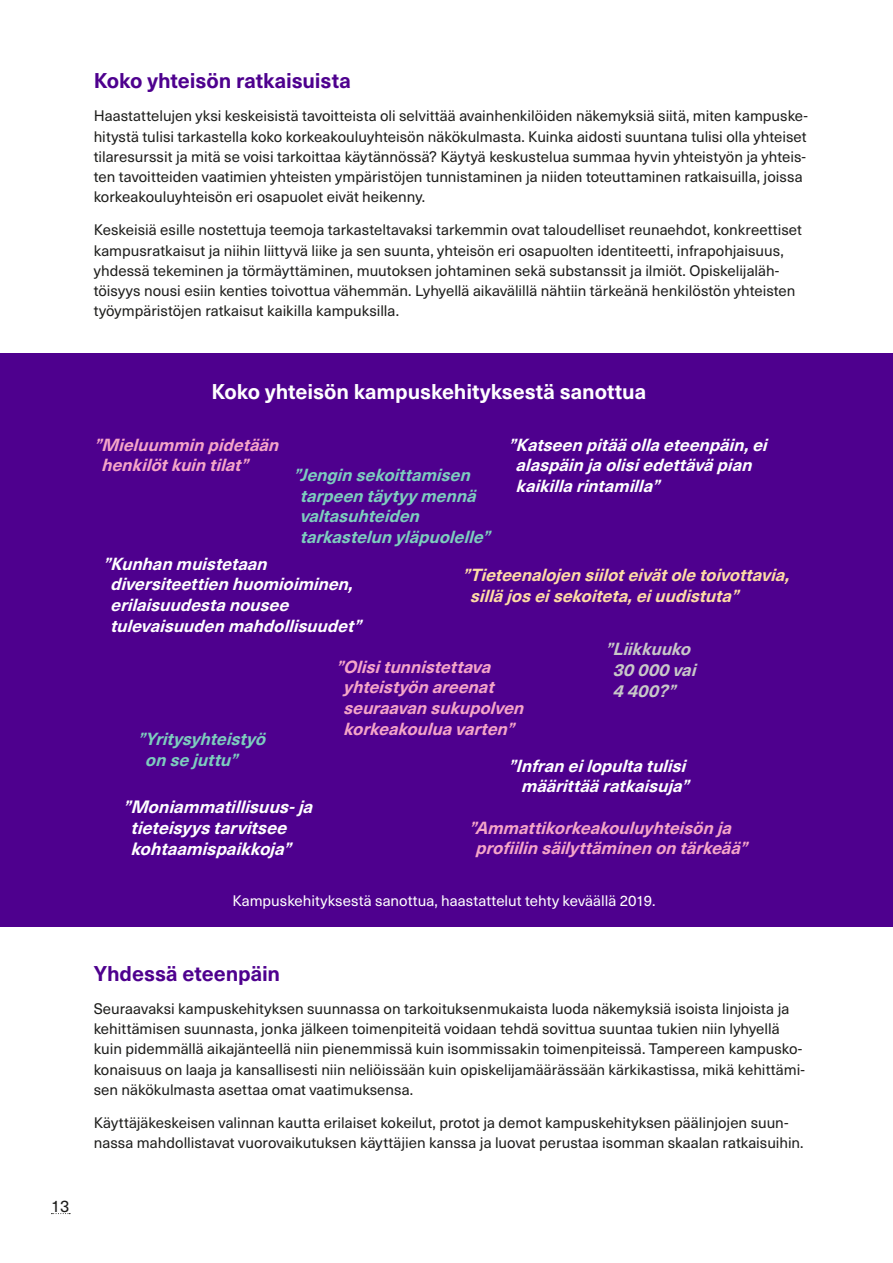
<style>
.page{position:relative;width:893px;height:1263px;background:#fff}
.page>*{position:absolute;margin:0;border:0;box-sizing:border-box;transform-origin:0 0}
.Otsikko_H4_FI{font:700 21px "Neue Haas Unica Pro";letter-spacing:-.005em;color:#4e008e}
.Otsikko_H4_FI-2{font:700 21px "Neue Haas Unica Pro";letter-spacing:-.005em;color:#fff}
.t1{font:italic 700 17.55px/21px "Neue Haas Unica Pro";color:#fff}
.sitaatit_kollaasissa{font:italic 700 17.25px/20.7px "Neue Haas Unica Pro";color:#fff}
.sitaatit_kollaasissa-2{font:italic 700 17.25px/20.7px "Neue Haas Unica Pro";color:#f5a5c8}
.sitaatit_kollaasissa-3{font:italic 700 17.25px/20.7px "Neue Haas Unica Pro";color:#7dcdbe}
.sitaatit_kollaasissa-4{font:italic 700 17.25px/20.7px "Neue Haas Unica Pro";color:#ffdca5}
.sitaatit_kollaasissa-5{font:italic 700 17.25px/20.7px "Neue Haas Unica Pro";color:#c8c8c8}
.t2{font:16.5px "Neue Haas Unica Pro";color:#1d1d1b}
.Leipäteksti_P_FI{font:15px/20.2px "Neue Haas Unica Pro";color:#1d1d1b}
.Leipäteksti_P_FI-2{font:15px "Neue Haas Unica Pro";color:#fff}
</style>
<div class="page">
<svg style="left:51px;top:1213px;width:19px;height:1px"></svg>
<div style="left:0;top:353px;width:893px;height:573px;background:#4e008e"></div>
<h4 class="Otsikko_H4_FI" style="left:94px;top:68px;width:259px">Koko yhteisön ratkaisuista</h4>
<p class="Leipäteksti_P_FI" style="left:94px;top:106px;width:716px">Haastattelujen yksi keskeisistä tavoitteista oli selvittää avainhenkilöiden näkemyksiä siitä, miten kampuske&shy;hitystä tulisi tarkastella koko korkeakouluyhteisön näkökulmasta. Kuinka aidosti suuntana tulisi olla yhteiset tilaresurssit ja mitä se voisi tarkoittaa käytännössä? Käytyä keskustelua summaa hyvin yhteistyön ja yhteis&shy;ten tavoitteiden vaatimien yhteisten ympäristöjen tunnistaminen ja niiden toteuttaminen ratkaisuilla, joissa korkeakouluyhteisön eri osapuolet eivät heikenny.</p>
<p class="Leipäteksti_P_FI" style="left:94px;top:220px;width:710px">Keskeisiä esille nostettuja teemoja tarkasteltavaksi tarkemmin ovat taloudelliset reunaehdot, konkreettiset kampusratkaisut ja niihin liittyvä liike ja sen suunta, yhteisön eri osapuolten identiteetti, infrapohjaisuus, yhdessä tekeminen ja törmäyttäminen, muutoksen johtaminen sekä substanssit ja ilmiöt. Opiskelijaläh&shy;töisyys nousi esiin kenties toivottua vähemmän. Lyhyellä aikavälillä nähtiin tärkeänä henkilöstön yhteisten työympäristöjen ratkaisut kaikilla kampuksilla.</p>
<p class="t2" style="left:51px;top:1196px;width:20px">13</p>
<h4 class="Otsikko_H4_FI-2" style="left:211px;top:379px;width:436px">Koko yhteisön kampuskehityksestä sanottua</h4>
<p class="sitaatit_kollaasissa-2" style="left:101px;top:434px;width:184px;text-indent:-7px">”Mieluumminpidetään henkilötkuintilat”</p>
<p class="sitaatit_kollaasissa-3" style="left:300px;top:464px;width:197px;text-indent:-7px">”Jenginsekoittamisen tarpeentäytyymennä valtasuhteiden tarkastelunyläpuolelle”</p>
<p class="sitaatit_kollaasissa" style="left:516px;top:434px;width:258px;text-indent:-7px">”Katseenpitääollaeteenpäin,ei alaspäinjaolisiedettäväpian kaikillarintamilla”</p>
<p class="sitaatit_kollaasissa" style="left:110px;top:553px;width:258px;text-indent:-7px">”Kunhanmuistetaan diversiteettienhuomioiminen, erilaisuudestanousee tulevaisuudenmahdollisuudet”</p>
<p class="sitaatit_kollaasissa-4" style="left:470px;top:565px;width:326px;text-indent:-8px">”Tieteenalojensiiloteivätoletoivottavia, silläjoseisekoiteta,eiuudistuta”</p>
<p class="sitaatit_kollaasissa-2" style="left:343px;top:656px;width:187px;text-indent:-7px">”Olisitunnistettava yhteistyönareenat seuraavansukupolven korkeakouluavarten”</p>
<p class="sitaatit_kollaasissa-5" style="left:612px;top:639px;width:90px;text-indent:-7px">”Liikkuuko<br>30000vai<br>4400?”</p>
<p class="sitaatit_kollaasissa-3" style="left:145px;top:729px;width:127px;text-indent:-8px">”Yritysyhteistyö onsejuttu”</p>
<p class="sitaatit_kollaasissa" style="left:508px;top:755px;width:188px;text-align:right">”Infraneilopultatulisi määrittääratkaisuja”</p>
<p class="t1" style="left:130px;top:796px;width:189px;text-indent:-8px">”Moniammatillisuus-ja tieteisyystarvitsee kohtaamispaikkoja”</p>
<p class="sitaatit_kollaasissa-2" style="left:475px;top:817px;width:279px;text-indent:-6px">”Ammattikorkeakouluyhteisönja profiilinsäilyttäminenontärkeää”</p>
<p class="Leipäteksti_P_FI-2" style="left:232px;top:892px;width:425px">Kampuskehityksestä sanottua, haastattelut tehty keväällä 2019.</p>
<h4 class="Otsikko_H4_FI" style="left:94px;top:960px;width:188px">Yhdessä eteenpäin</h4>
<p class="Leipäteksti_P_FI" style="left:94px;top:998px;width:713px">Seuraavaksi kampuskehityksen suunnassa on tarkoituksenmukaista luoda näkemyksiä isoista linjoista ja kehittämisen suunnasta, jonka jälkeen toimenpiteitä voidaan tehdä sovittua suuntaa tukien niin lyhyellä kuin pidemmällä aikajänteellä niin pienemmissä kuin isommissakin toimenpiteissä. Tampereen kampusko&shy;konaisuus on laaja ja kansallisesti niin neliöissään kuin opiskelijamäärässään kärkikastissa, mikä kehittämi&shy;sen näkökulmasta asettaa omat vaatimuksensa.</p>
<p class="Leipäteksti_P_FI" style="left:94px;top:1112px;width:711px">Käyttäjäkeskeisen valinnan kautta erilaiset kokeilut, protot ja demot kampuskehityksen päälinjojen suun&shy;nassa mahdollistavat vuorovaikutuksen käyttäjien kanssa ja luovat perustaa isomman skaalan ratkaisuihin.</p>
</div>
